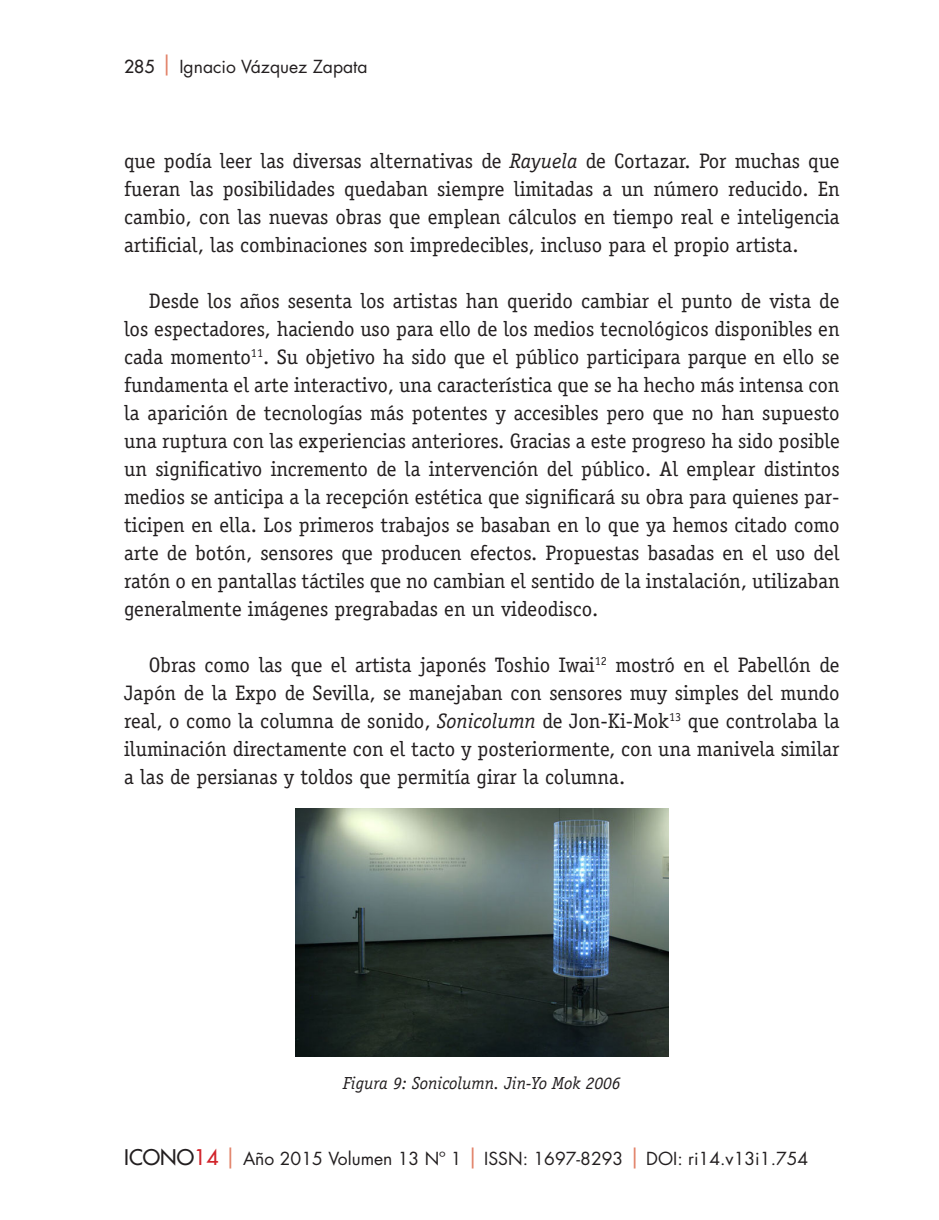
<style>
.page{position:relative;width:939px;height:1220px;background:#fff}
.page>*{position:absolute;margin:0;border:0;box-sizing:border-box;transform-origin:0 0}
.texto_articulo{font:21px/28px "Officina Serif Std";color:#231f20;text-align:justify}
.t1{font:17.5px "Futura Std";color:#231f20}
.pie_foto_figura_tabl{font:italic 17.5px "Officina Serif Std";color:#231f20}
.s1{font-weight:500}
.s2{font-size:21px;color:#e18066}
.s3{font-style:italic}
.s4{font-weight:500;font-size:21px}
.s5{font-weight:500;font-size:21px;color:#d1232a}
</style>
<div class="page">
<img style="left:295px;top:809px;width:373px;height:248px">
<p class="t1" style="left:124px;top:56px;width:245px"><span class="s1">285</span> <span class="s2">|</span> Ignacio Vázquez Zapata</p>
<p class="texto_articulo" style="left:124px;top:147px;width:716px">que podía leer las diversas alternativas de <span class="s3">Rayuela</span> de Cortazar. Por muchas que fueran las posibilidades quedaban siempre limitadas a un número reducido. En cambio, con las nuevas obras que emplean cálculos en tiempo real e inteligencia artificial, las combinaciones son impredecibles, incluso para el propio artista.</p>
<p class="texto_articulo" style="left:124px;top:287px;width:716px;text-indent:25px">Desde los años sesenta los artistas han querido cambiar el punto de vista de los espectadores, haciendo uso para ello de los medios tecnológicos disponibles en cada momento<sup>11</sup>. Su objetivo ha sido que el público participara parque en ello se fundamenta el arte interactivo, una característica que se ha hecho más intensa con la aparición de tecnologías más potentes y accesibles pero que no han supuesto una ruptura con las experiencias anteriores. Gracias a este progreso ha sido posible un significativo incremento de la intervención del público. Al emplear distintos medios se anticipa a la recepción estética que significará su obra para quienes par&shy;ticipen en ella. Los primeros trabajos se basaban en lo que ya hemos citado como arte de botón, sensores que producen efectos. Propuestas basadas en el uso del ratón o en pantallas táctiles que no cambian el sentido de la instalación, utilizaban generalmente imágenes pregrabadas en un videodisco.</p>
<p class="texto_articulo" style="left:124px;top:651px;width:716px;text-indent:25px">Obras como las que el artista japonés Toshio Iwai<sup>12</sup> mostró en el Pabellón de Japón de la Expo de Sevilla, se manejaban con sensores muy simples del mundo real, o como la columna de sonido, <span class="s3">Sonicolumn</span> de Jon-Ki-Mok<sup>13</sup> que controlaba la iluminación directamente con el tacto y posteriormente, con una manivela similar a las de persianas y toldos que permitía girar la columna.</p>
<p class="pie_foto_figura_tabl" style="left:343px;top:1073px;width:279px">Figura 9: Sonicolumn. Jin-Yo Mok 2006</p>
<p class="t1" style="left:124px;top:1148px;width:685px"><span class="s4">ICONO</span><span class="s5">14</span> <span class="s2">|</span> Año 2015 Volumen 13 Nº 1 <span class="s2">|</span> ISSN: 1697-8293 <span class="s2">|</span> DOI: ri14.v13i1.754</p>
</div>
